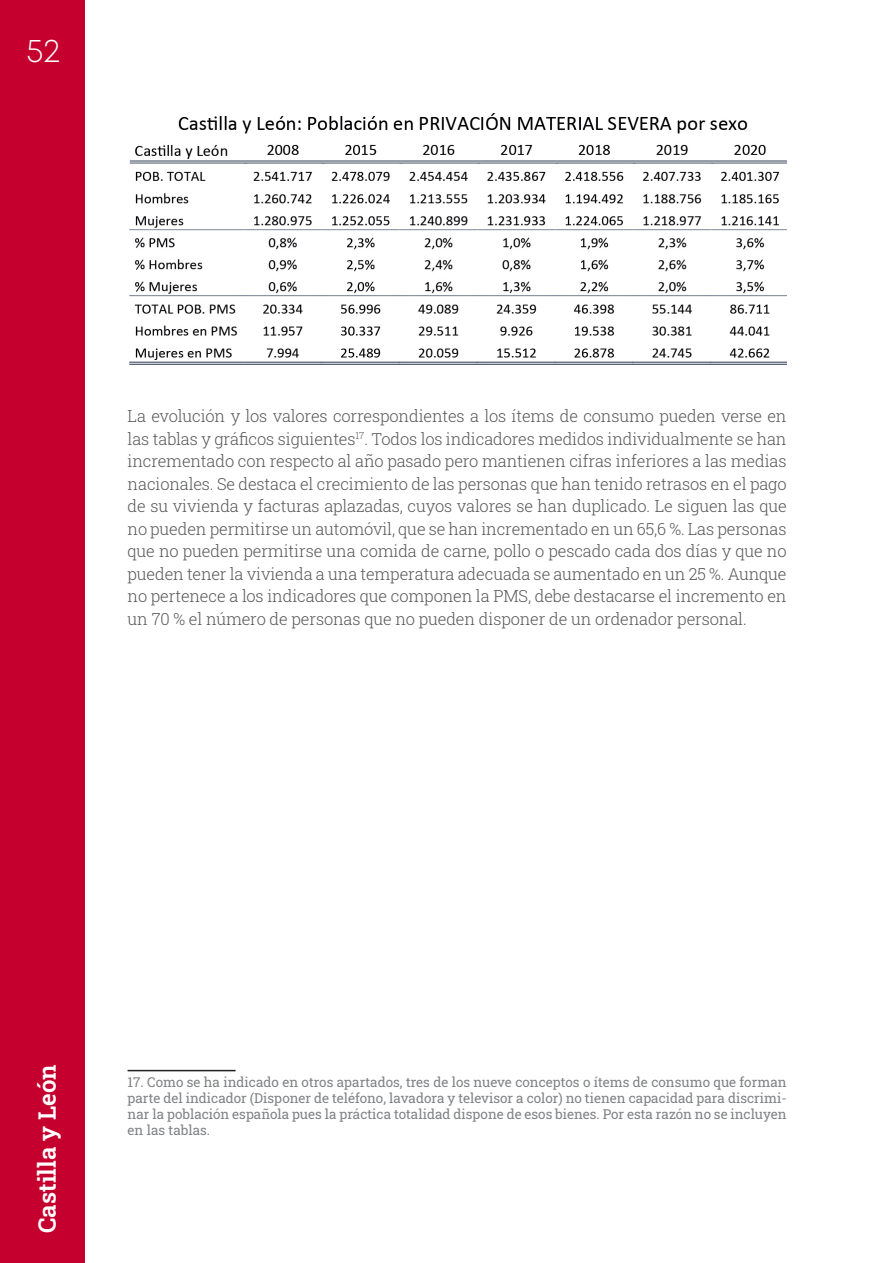
<style>
.page{position:relative;width:893px;height:1263px;background:#fff}
.page>*{position:absolute;margin:0;border:0;box-sizing:border-box;transform-origin:0 0}
.t1{font:300 33px "Mont";color:#fff}
.t2{font:600 24px "Roboto Slab";color:#fff}
.t3{font:300 16.5px/22.5px "Roboto Slab";letter-spacing:-.01em;color:#57585a;text-align:justify}
.t4{font:13.5px/16.2px "Roboto Slab";color:#808285;text-align:justify}
</style>
<div class="page">
<div style="left:0;top:0;width:85px;height:1263px;background:#c5002e"></div>
<img style="left:129px;top:113px;width:657px;height:251px">
<hr style="left:128px;top:1070px;width:108px;height:1px;background:#231f20">
<h1 class="t1" style="left:27px;top:30px;width:35px">52</h1>
<p class="t3" style="left:128px;top:405px;width:661px">La evolución y los valores correspondientes a los ítems de consumo pueden verse en las tablas y gráficos siguientes<sup>17</sup>. Todos los indicadores medidos individualmente se han incrementado con respecto al año pasado pero mantienen cifras inferiores a las medias nacionales. Se destaca el crecimiento de las personas que han tenido retrasos en el pago de su vivienda y facturas aplazadas, cuyos valores se han duplicado. Le siguen las que no pueden permitirse un automóvil, que se han incrementado en un 65,6 %. Las personas que no pueden permitirse una comida de carne, pollo o pescado cada dos días y que no pueden tener la vivienda a una temperatura adecuada se aumentado en un 25 %. Aunque no pertenece a los indicadores que componen la PMS, debe destacarse el incremento en un 70 % el número de personas que no pueden disponer de un ordenador personal.</p>
<h2 class="t2" style="left:31px;top:1233px;width:170px;rotate:-90deg">Castilla y León</h2>
<p class="t4" style="left:128px;top:1073px;width:661px">17. Como se ha indicado en otros apartados, tres de los nueve conceptos o ítems de consumo que forman parte del indicador (Disponer de teléfono, lavadora y televisor a color) no tienen capacidad para discrimi&shy;nar la población española pues la práctica totalidad dispone de esos bienes. Por esta razón no se incluyen en las tablas.</p>
</div>
